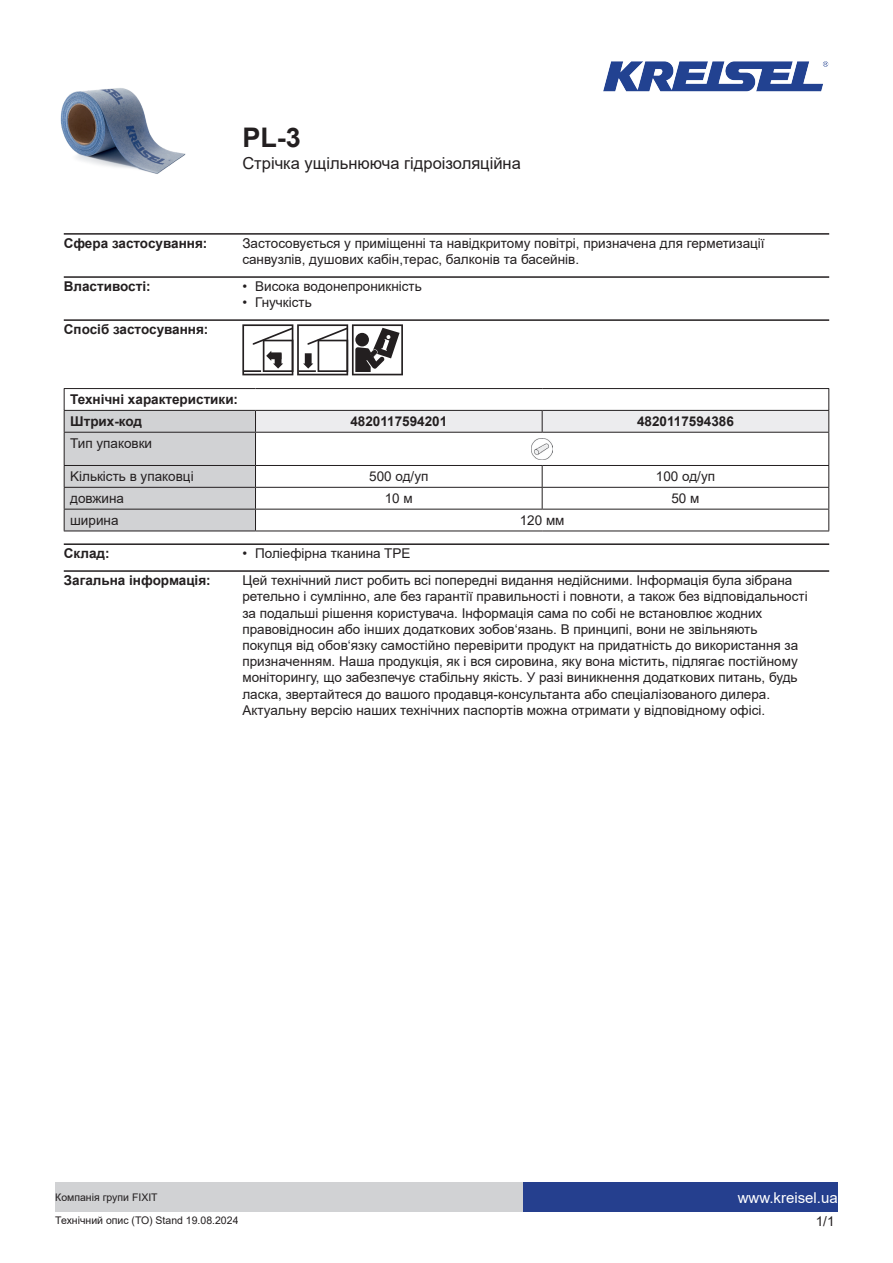
<style>
.page{position:relative;width:893px;height:1263px;background:#fff}
.page>*{position:absolute;margin:0;border:0;box-sizing:border-box;transform-origin:0 0}
.t1{font:700 27px "Arial";color:#231f20}
.t2{font:16.5px "Arial";color:#231f20}
.t3{font:15px "Arial";color:#fff}
.t4{font:13.5px/16.2px "Arial";color:#231f20}
.t5{font:700 13.5px/21.9px "Arial";color:#231f20}
.t6{font:10.5px "Arial";color:#231f20}
</style>
<div class="page">
<img style="left:60px;top:88px;width:126px;height:86px">
<img style="left:603px;top:61px;width:226px;height:31px">
<div style="left:523px;top:1182px;width:315px;height:30px;background:#253f8e"></div>
<div style="left:55px;top:1182px;width:468px;height:30px;background:#d1d2d4"></div>
<hr style="left:64px;top:233px;width:765px;height:2px;background:#231f20">
<hr style="left:64px;top:276px;width:765px;height:2px;background:#231f20">
<hr style="left:64px;top:319px;width:765px;height:2px;background:#231f20">
<svg style="left:242px;top:324px;width:161px;height:51px"></svg>
<hr style="left:64px;top:388px;width:191px;height:1px;background:#231f20">
<hr style="left:255px;top:388px;width:287px;height:1px;background:#231f20">
<hr style="left:542px;top:388px;width:287px;height:1px;background:#231f20">
<svg style="left:64px;top:389px;width:765px;height:142px"></svg>
<hr style="left:64px;top:531px;width:191px;height:1px;background:#231f20">
<hr style="left:255px;top:531px;width:287px;height:1px;background:#231f20">
<hr style="left:542px;top:531px;width:287px;height:1px;background:#231f20">
<img style="left:531px;top:438px;width:22px;height:21px">
<hr style="left:64px;top:543px;width:765px;height:2px;background:#231f20">
<hr style="left:64px;top:570px;width:765px;height:2px;background:#231f20">
<h1 class="t1" style="left:242px;top:119px;width:60px">PL-3</h1>
<p class="t2" style="left:242px;top:152px;width:280px">Стрічка ущільнююча гідроізоляційна</p>
<p class="t5" style="left:64px;top:232px;width:145px">Сфера застосування:</p>
<p class="t4" style="left:242px;top:235px;width:524px">Застосовується у приміщенні та навідкритому повітрі, призначена для герметизації санвузлів, душових кабін,терас, балконів та басейнів.</p>
<p class="t5" style="left:64px;top:276px;width:88px">Властивості:</p>
<p class="t4" style="left:242px;top:278px;width:181px">• Висока водонепроникність</p>
<p class="t4" style="left:242px;top:294px;width:71px">• Гнучкість</p>
<p class="t5" style="left:64px;top:319px;width:146px">Спосіб застосування:</p>
<p class="t5" style="left:70px;top:389px;width:169px">Технічні характеристики:<br>Штрих-код</p>
<p class="t5" style="left:350px;top:411px;width:98px">4820117594201</p>
<p class="t5" style="left:637px;top:411px;width:98px">4820117594386</p>
<p class="t4" style="left:70px;top:435px;width:84px">Тип упаковки</p>
<p class="t4" style="left:70px;top:468px;width:125px">Kількість в упаковці</p>
<p class="t4" style="left:369px;top:468px;width:61px">500 од/уп</p>
<p class="t4" style="left:656px;top:468px;width:61px">100 од/уп</p>
<p class="t4" style="left:70px;top:490px;width:55px">довжина</p>
<p class="t4" style="left:385px;top:490px;width:30px">10 м</p>
<p class="t4" style="left:671px;top:490px;width:30px">50 м</p>
<p class="t4" style="left:70px;top:512px;width:50px">ширина</p>
<p class="t4" style="left:520px;top:512px;width:46px">120 мм</p>
<p class="t5" style="left:64px;top:543px;width:47px">Склад:</p>
<p class="t4" style="left:242px;top:545px;width:170px">• Поліефірна тканина TPE</p>
<p class="t5" style="left:64px;top:570px;width:148px">Загальна інформація:</p>
<p class="t4" style="left:242px;top:572px;width:567px">Цей технічний лист робить всі попередні видання недійсними. Інформація була зібрана ретельно і сумлінно, але без гарантії правильності і повноти, а також без відповідальності за подальші рішення користувача. Інформація сама по собі не встановлює жодних правовідносин або інших додаткових зобов‘язань. В принципі, вони не звільняють покупця від обов‘язку самостійно перевірити продукт на придатність до використання за призначенням. Наша продукція, як і вся сировина, яку вона містить, підлягає постійному моніторингу, що забезпечує стабільну якість. У разі виникнення додаткових питань, будь ласка, звертайтеся до вашого продавця-консультанта або спеціалізованого дилера.<br>Актуальну версію наших технічних паспортів можна отримати у відповідному офісі.</p>
<p class="t6" style="left:55px;top:1190px;width:104px">Компанія групи FIXIT</p>
<p class="t3" style="left:738px;top:1187px;width:102px">www.kreisel.ua</p>
<p class="t6" style="left:55px;top:1213px;width:185px">Технічний опис (ТО) Stand 19.08.2024</p>
<p class="t4" style="left:816px;top:1213px;width:20px">1/1</p>
</div>
